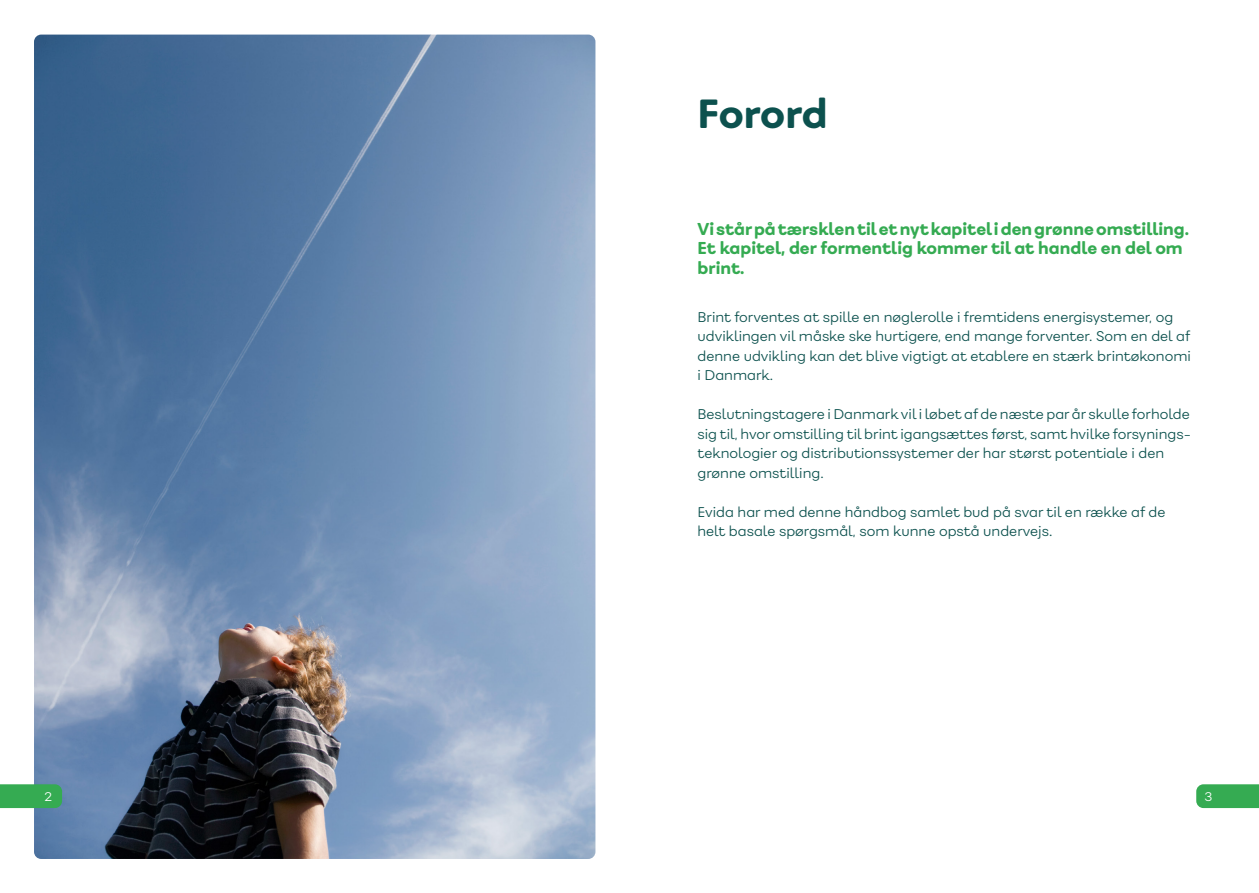
<style>
.page{position:relative;width:1259px;height:893px;background:#fff}
.page>*{position:absolute;margin:0;border:0;box-sizing:border-box;transform-origin:0 0}
.t1{font:800 39px "Fibra One Alt";letter-spacing:-.01em;color:#0c514e}
.t2{font:800 16.5px/19.5px "Fibra One Alt";color:#35ab52}
.t3{font:300 13.5px/19.5px "Fibra One Alt";color:#0c514e}
.t4{font:300 12px "Fibra One Alt";color:#fff}
</style>
<div class="page">
<img style="left:34px;top:35px;width:561px;height:824px">
<svg style="left:0;top:784px;width:62px;height:24px"></svg>
<div style="left:1196px;top:784px;width:63px;height:24px;background:#35ab52"></div>
<h1 class="t1" style="left:697px;top:89px;width:132px">Forord</h1>
<p class="t2" style="left:697px;top:219px;width:493px">Vi står på tærsklen til et nyt kapitel i den grønne omstilling.<br>Et kapitel, der formentlig kommer til at handle en del om brint.</p>
<p class="t3" style="left:697px;top:307px;width:495px">Brint forventes at spille en nøglerolle i fremtidens energisystemer, og udviklingen vil måske ske hurtigere, end mange forventer. Som en del af denne udvikling kan det blive vigtigt at etablere en stærk brintøkonomi i Danmark.</p>
<p class="t3" style="left:697px;top:404px;width:495px">Beslutningstagere i Danmark vil i løbet af de næste par år skulle forholde sig til, hvor omstilling til brint igangsættes først, samt hvilke forsynings&shy;teknologier og distributionssystemer der har størst potentiale i den grønne omstilling.</p>
<p class="t3" style="left:697px;top:502px;width:469px">Evida har med denne håndbog samlet bud på svar til en række af de helt basale spørgsmål, som kunne opstå undervejs.</p>
<p class="t4" style="left:44px;top:789px;width:9px">2</p>
<p class="t4" style="left:1204px;top:789px;width:9px">3</p>
</div>
